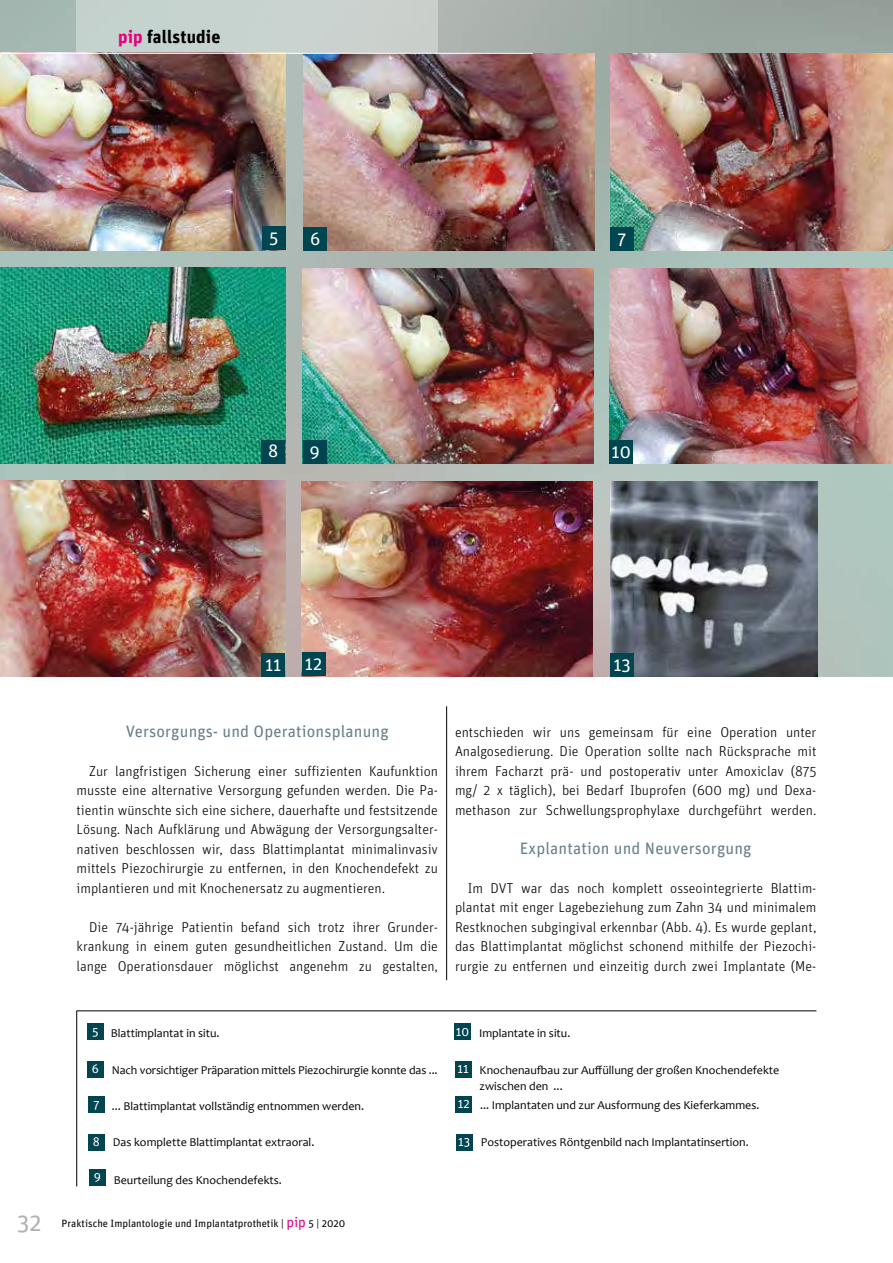
<style>
.page{position:relative;width:893px;height:1263px;background:#fff}
.page>*{position:absolute;margin:0;border:0;box-sizing:border-box;transform-origin:0 0}
.t1{font:24px "Unit OT";color:#b3b2b2}
.t2{font:18px "Unit OT";color:#fff}
.t3{font:700 18px "Unit OT";letter-spacing:.01em;color:#000}
.t4{font:16.5px "Unit OT";letter-spacing:.01em;color:#687f88}
.t5{font:300 14.25px/19.5px "Unit";color:#000;text-align:justify}
.t6{font:12.45px "Unit OT";color:#fff}
.t7{font:12px/16.5px "Candara";color:#000}
.t8{font:10.5px "Unit OT";color:#000}
.s1{color:#e6007d}
.s2{font-family:"Unit OT";font-size:12.45px;color:#fff}
.s3{font-size:14.25px;color:#e6007d}
</style>
<div class="page">
<img style="left:0;top:0;width:893px;height:676px">
<hr style="left:446px;top:706px;width:1px;height:274px;background:#000">
<hr style="left:76px;top:1011px;width:1px;height:175px;background:#000">
<hr style="left:77px;top:1010px;width:739px;height:1px;background:#000">
<div style="left:87px;top:1023px;width:17px;height:17px;background:#00454f"></div>
<div style="left:87px;top:1061px;width:17px;height:16px;background:#00454f"></div>
<div style="left:455px;top:1024px;width:16px;height:16px;background:#00454f"></div>
<div style="left:455px;top:1061px;width:16px;height:16px;background:#00454f"></div>
<img style="left:0;top:54px;width:286px;height:196px">
<div style="left:262px;top:227px;width:24px;height:23px;background:#00454f"></div>
<img style="left:610px;top:54px;width:283px;height:196px">
<div style="left:610px;top:227px;width:23px;height:23px;background:#00454f"></div>
<img style="left:304px;top:53px;width:291px;height:197px">
<div style="left:304px;top:227px;width:23px;height:23px;background:#00454f"></div>
<img style="left:0;top:267px;width:285px;height:196px">
<div style="left:261px;top:440px;width:24px;height:23px;background:#00454f"></div>
<img style="left:609px;top:269px;width:284px;height:194px">
<div style="left:609px;top:440px;width:24px;height:23px;background:#00454f"></div>
<img style="left:303px;top:269px;width:291px;height:194px">
<div style="left:303px;top:440px;width:23px;height:23px;background:#00454f"></div>
<img style="left:0;top:480px;width:285px;height:196px">
<div style="left:261px;top:653px;width:24px;height:23px;background:#00454f"></div>
<img style="left:610px;top:481px;width:207px;height:195px">
<div style="left:610px;top:653px;width:24px;height:23px;background:#00454f"></div>
<img style="left:302px;top:481px;width:291px;height:195px">
<div style="left:302px;top:653px;width:23px;height:23px;background:#00454f"></div>
<div style="left:88px;top:1096px;width:17px;height:16px;background:#00454f"></div>
<div style="left:88px;top:1134px;width:17px;height:16px;background:#00454f"></div>
<div style="left:456px;top:1096px;width:16px;height:16px;background:#00454f"></div>
<div style="left:456px;top:1134px;width:16px;height:16px;background:#00454f"></div>
<div style="left:89px;top:1169px;width:17px;height:16px;background:#00454f"></div>
<div style="left:77px;top:0;width:361px;height:53px;background:#c8d3cf"></div>
<hr style="left:0;top:53px;width:533px;height:1px;background:#fff">
<p class="t3" style="left:118px;top:26px;width:104px"><span class="s1">pip</span> fallstudie</p>
<p class="t2" style="left:269px;top:227px;width:11px">5</p>
<p class="t2" style="left:310px;top:228px;width:12px">6</p>
<p class="t2" style="left:617px;top:228px;width:11px">7</p>
<p class="t2" style="left:268px;top:440px;width:12px">8</p>
<p class="t2" style="left:309px;top:441px;width:12px">9</p>
<p class="t2" style="left:611px;top:441px;width:21px">10</p>
<p class="t2" style="left:265px;top:654px;width:18px">11</p>
<p class="t2" style="left:305px;top:653px;width:19px">12</p>
<p class="t2" style="left:613px;top:654px;width:19px">13</p>
<p class="t4" style="left:126px;top:721px;width:265px">Versorgungs- und Operationsplanung</p>
<p class="t5" style="left:77px;top:761px;width:363px;text-indent:13px">Zur langfristigen Sicherung einer suffizienten Kaufunktion musste eine alternative Versorgung gefunden werden. Die Pa&shy;tientin wünschte sich eine sichere, dauerhafte und festsitzende Lösung. Nach Aufklärung und Abwägung der Versorgungsalter&shy;nativen beschlossen wir, dass Blattimplantat minimalinvasiv mittels Piezochirurgie zu entfernen, in den Knochendefekt zu implantieren und mit Knochenersatz zu augmentieren.</p>
<p class="t5" style="left:77px;top:917px;width:363px;text-indent:13px">Die 74-jährige Patientin befand sich trotz ihrer Grunder&shy;krankung in einem guten gesundheitlichen Zustand. Um die lange Operationsdauer möglichst angenehm zu gestalten,</p>
<p class="t5" style="left:455px;top:722px;width:363px">entschieden wir uns gemeinsam für eine Operation unter Analgosedierung. Die Operation sollte nach Rücksprache mit ihrem Facharzt prä- und postoperativ unter Amoxiclav (875 mg/ 2 x täglich), bei Bedarf Ibuprofen (600 mg) und Dexa&shy;methason zur Schwellungsprophylaxe durchgeführt werden.</p>
<p class="t4" style="left:520px;top:838px;width:233px">Explantation und Neuversorgung</p>
<p class="t5" style="left:455px;top:878px;width:363px;text-indent:13px">Im DVT war das noch komplett osseointegrierte Blattim&shy;plantat mit enger Lagebeziehung zum Zahn 34 und minimalem Restknochen subgingival erkennbar (Abb. 4). Es wurde geplant, das Blattimplantat möglichst schonend mithilfe der Piezochi&shy;rurgie zu entfernen und einzeitig durch zwei Implantate (Me-</p>
<p class="t6" style="left:92px;top:1024px;width:8px">5</p>
<p class="t6" style="left:92px;top:1061px;width:9px">6</p>
<p class="t7" style="left:111px;top:1025px;width:110px">Blattimplantat in situ.</p>
<p class="t7" style="left:456px;top:1024px;width:116px"><span class="s2">10</span> Implantate in situ.</p>
<p class="t7" style="left:112px;top:1061px;width:327px">Nach vorsichtiger Präparation mittels Piezochirurgie konnte das ...</p>
<p class="t7" style="left:480px;top:1061px;width:301px;text-indent:-22px"><span class="s2">11</span> Knochenaufbau zur Auffüllung der großen Knochendefekte zwischen den ...</p>
<p class="t7" style="left:112px;top:1098px;width:254px">... Blattimplantat vollständig entnommen werden.</p>
<p class="t7" style="left:458px;top:1097px;width:303px"><span class="s2">12</span> ... Implantaten und zur Ausformung des Kieferkammes.</p>
<p class="t7" style="left:113px;top:1134px;width:203px">Das komplette Blattimplantat extraoral.</p>
<p class="t7" style="left:458px;top:1134px;width:292px"><span class="s2">13</span> Postoperatives Röntgenbild nach Implantatinsertion.</p>
<p class="t7" style="left:94px;top:1171px;width:190px"><sup>9</sup> Beurteilung des Knochendefekts.</p>
<p class="t6" style="left:93px;top:1097px;width:8px">7</p>
<p class="t6" style="left:93px;top:1134px;width:9px">8</p>
<h1 class="t1" style="left:17px;top:1209px;width:26px">32</h1>
<p class="t8" style="left:62px;top:1217px;width:285px">Praktische Implantologie und Implantatprothetik | <span class="s3">pip</span> 5 | 2020</p>
</div>
